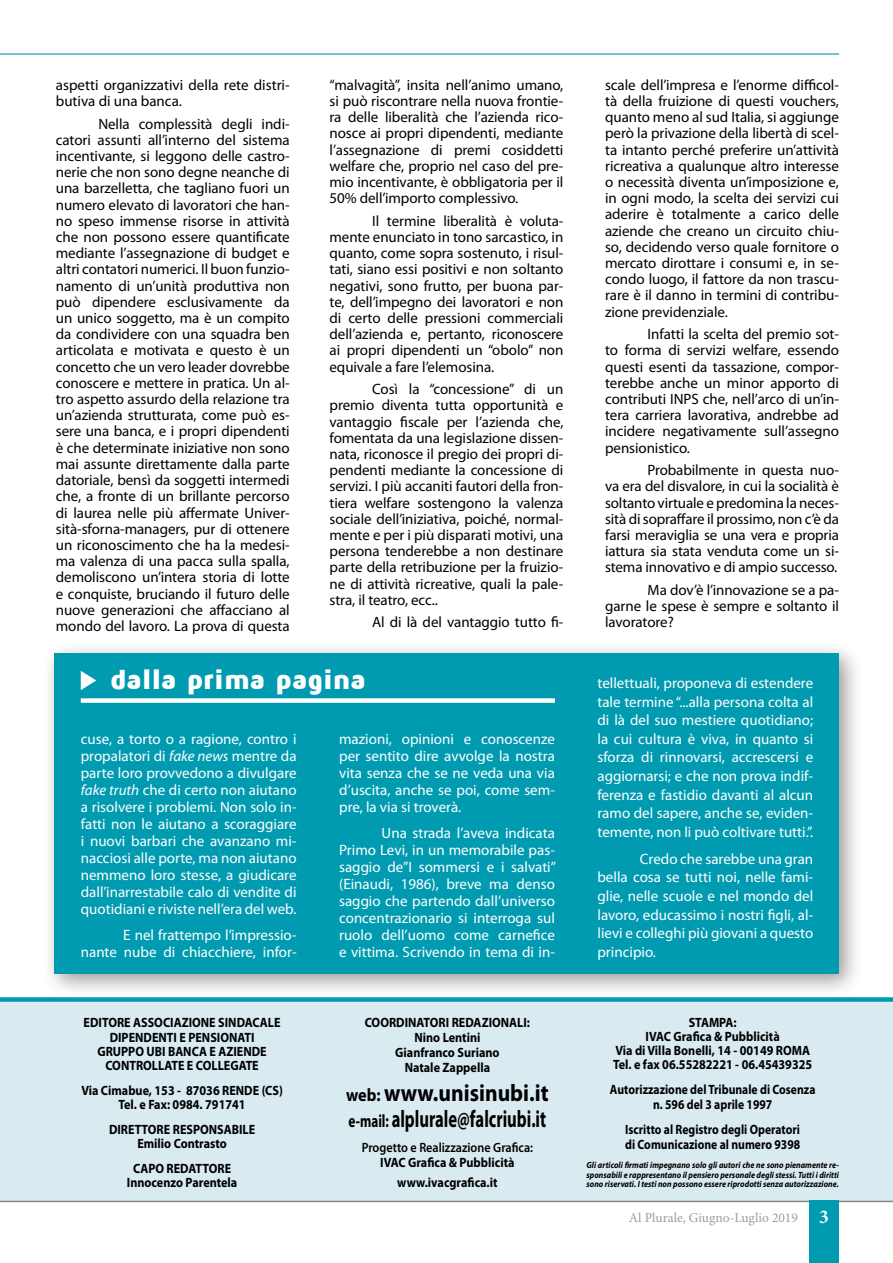
<style>
.page{position:relative;width:893px;height:1263px;background:#fff}
.page>*{position:absolute;margin:0;border:0;box-sizing:border-box;transform-origin:0 0}
.t1{font:900 28.5px "Maven Pro";letter-spacing:-.02em;color:#fff}
.t2{font:700 24px/25.7px "Myriad Pro";color:#000;scale:.9 1}
.t3{font:700 19.5px "Minion Pro";color:#fff}
.t4{font:15px/16.2px "Myriad Pro";letter-spacing:-.005em;color:#000;text-align:justify}
.t5{font:15px/17px "Myriad Pro";color:#fff;text-align:justify}
.t6{font:700 13.5px/14.4px "Myriad Pro";color:#000;text-align:center;scale:.9 1}
.t7{font:700 13.5px/15.5px "Myriad Pro";color:#000;text-align:center;scale:.86 1}
.t8{font:600 13.5px "Myriad Pro";color:#000;scale:.9 1}
.t9{font:13.5px "Minion Pro";color:#9d9d9c}
.t10{font:italic 700 9px/9.4px "Myriad Pro";color:#000;text-align:justify;scale:.9 1}
.s1{font-style:italic}
.s2{font-size:18px}
</style>
<div class="page">
<hr style="left:0;top:53px;width:839px;height:2px;background:#009bb1">
<div style="left:0;top:999px;width:893px;height:202px;background:#d9ebf1"></div>
<hr style="left:0;top:1201px;width:893px;height:1px;background:#878787">
<div style="left:809px;top:1201px;width:30px;height:62px;background:#009bb1"></div>
<div style="left:0;top:997px;width:893px;height:5px;background:#009bb1"></div>
<div style="left:41px;top:641px;width:823px;height:358px;background:#000;opacity:.4"></div>
<div style="left:54px;top:653px;width:785px;height:321px;background:#009bb1"></div>
<div style="left:81px;top:698px;width:474px;height:5px;background:#fff"></div>
<svg style="left:81px;top:671px;width:15px;height:19px"></svg>
<p class="t4" style="left:56px;top:76px;width:235px">aspetti organizzativi della rete distri&shy;butiva di una banca.</p>
<p class="t4" style="left:56px;top:115px;width:235px;text-indent:43px">Nella complessità degli indi&shy;catori assunti all’interno del sistema incentivante, si leggono delle castro&shy;nerie che non sono degne neanche di una barzelletta, che tagliano fuori un numero elevato di lavoratori che han&shy;no speso immense risorse in attività che non possono essere quantificate mediante l’assegnazione di budget e altri contatori numerici. Il buon funzio&shy;namento di un’unità produttiva non può dipendere esclusivamente da un unico soggetto, ma è un compito da condividere con una squadra ben articolata e motivata e questo è un concetto che un vero leader dovrebbe conoscere e mettere in pratica. Un al&shy;tro aspetto assurdo della relazione tra un’azienda strutturata, come può es&shy;sere una banca, e i propri dipendenti è che determinate iniziative non sono mai assunte direttamente dalla parte datoriale, bensì da soggetti intermedi che, a fronte di un brillante percorso di laurea nelle più affermate Univer&shy;sità-sforna-managers, pur di ottenere un riconoscimento che ha la medesi&shy;ma valenza di una pacca sulla spalla, demoliscono un’intera storia di lotte e conquiste, bruciando il futuro delle nuove generazioni che affacciano al mondo del lavoro. La prova di questa</p>
<p class="t4" style="left:330px;top:76px;width:235px">“malvagità”, insita nell’animo umano, si può riscontrare nella nuova frontie&shy;ra delle liberalità che l’azienda rico&shy;nosce ai propri dipendenti, mediante l’assegnazione di premi cosiddetti welfare che, proprio nel caso del pre&shy;mio incentivante, è obbligatoria per il 50% dell’importo complessivo.</p>
<p class="t4" style="left:330px;top:212px;width:235px;text-indent:43px">Il termine liberalità è voluta&shy;mente enunciato in tono sarcastico, in quanto, come sopra sostenuto, i risul&shy;tati, siano essi positivi e non soltanto negativi, sono frutto, per buona par&shy;te, dell’impegno dei lavoratori e non di certo delle pressioni commerciali dell’azienda e, pertanto, riconoscere ai propri dipendenti un “obolo” non equivale a fare l’elemosina.</p>
<p class="t4" style="left:330px;top:381px;width:235px;text-indent:43px">Così la “concessione” di un premio diventa tutta opportunità e vantaggio fiscale per l’azienda che, fomentata da una legislazione dissen&shy;nata, riconosce il pregio dei propri di&shy;pendenti mediante la concessione di servizi. I più accaniti fautori della fron&shy;tiera welfare sostengono la valenza sociale dell’iniziativa, poiché, normal&shy;mente e per i più disparati motivi, una persona tenderebbe a non destinare parte della retribuzione per la fruizio&shy;ne di attività ricreative, quali la pale&shy;stra, il teatro, ecc..</p>
<p class="t4" style="left:372px;top:614px;width:193px">Al di là del vantaggio tutto fi-</p>
<h1 class="t1" style="left:110px;top:664px;width:258px">dalla prima pagina</h1>
<p class="t5" style="left:81px;top:730px;width:217px">cuse, a torto o a ragione, contro i propalatori di <span class="s1">fake news</span> mentre da parte loro provvedono a divulgare <span class="s1">fake truth</span> che di certo non aiutano a risolvere i problemi. Non solo in&shy;fatti non le aiutano a scoraggiare i nuovi barbari che avanzano mi&shy;nacciosi alle porte, ma non aiutano nemmeno loro stesse, a giudicare dall’inarrestabile calo di vendite di quotidiani e riviste nell’era del web.</p>
<p class="t5" style="left:81px;top:926px;width:217px;text-align:right">E nel frattempo l’impressio-<br>nante nube di chiacchiere, infor-</p>
<p class="t6" style="left:84px;top:1015px;width:220px">EDITORE ASSOCIAZIONE SINDACALE<br>DIPENDENTI E PENSIONATI<br>GRUPPO UBI BANCA E AZIENDE<br>CONTROLLATE E COLLEGATE</p>
<p class="t6" style="left:81px;top:1083px;width:225px">Via Cimabue, 153 - 87036 RENDE (CS)<br>Tel. e Fax: 0984. 791741</p>
<p class="t6" style="left:109px;top:1121px;width:164px">DIRETTORE RESPONSABILE<br>Emilio Contrasto</p>
<p class="t6" style="left:127px;top:1160px;width:124px">CAPO REDATTORE<br>Innocenzo Parentela</p>
<p class="t5" style="left:339px;top:730px;width:217px">mazioni, opinioni e conoscenze per sentito dire avvolge la nostra vita senza che se ne veda una via d’uscita, anche se poi, come sem&shy;pre, la via si troverà.</p>
<p class="t5" style="left:339px;top:824px;width:219px;text-indent:43px">Una strada l’aveva indicata Primo Levi, in un memorabile pas&shy;saggio de”I sommersi e i salvati” (Einaudi, 1986), breve ma denso saggio che partendo dall’universo concentrazionario si interroga sul ruolo dell’uomo come carnefice e vittima. Scrivendo in tema di in-</p>
<p class="t6" style="left:365px;top:1014px;width:185px;line-height:15.1px">COORDINATORI REDAZIONALI:<br>Nino Lentini<br>Gianfranco Suriano<br>Natale Zappella</p>
<h2 class="t2" style="left:346px;top:1079px;width:226px"><span class="s2">web:</span> www.unisinubi.it <span class="s2">e-mail:</span> alplurale@falcriubi.it</h2>
<p class="t8" style="left:362px;top:1139px;width:192px">Progetto e Realizzazione Grafica:</p>
<p class="t6" style="left:380px;top:1152px;width:151px;line-height:19.6px">IVAC Grafica &amp; Pubblicità www.ivacgrafica.it</p>
<p class="t4" style="left:605px;top:76px;width:235px">scale dell’impresa e l’enorme difficol&shy;tà della fruizione di questi vouchers, quanto meno al sud Italia, si aggiunge però la privazione della libertà di scel&shy;ta intanto perché preferire un’attività ricreativa a qualunque altro interesse o necessità diventa un’imposizione e, in ogni modo, la scelta dei servizi cui aderire è totalmente a carico delle aziende che creano un circuito chiu&shy;so, decidendo verso quale fornitore o mercato dirottare i consumi e, in se&shy;condo luogo, il fattore da non trascu&shy;rare è il danno in termini di contribu&shy;zione previdenziale.</p>
<p class="t4" style="left:605px;top:326px;width:235px;text-indent:43px">Infatti la scelta del premio sot&shy;to forma di servizi welfare, essendo questi esenti da tassazione, compor&shy;terebbe anche un minor apporto di contributi INPS che, nell’arco di un’in&shy;tera carriera lavorativa, andrebbe ad incidere negativamente sull’assegno pensionistico.</p>
<p class="t4" style="left:605px;top:462px;width:235px;text-indent:43px">Probabilmente in questa nuo&shy;va era del disvalore, in cui la socialità è soltanto virtuale e predomina la neces&shy;sità di sopraffare il prossimo, non c’è da farsi meraviglia se una vera e propria iattura sia stata venduta come un si&shy;stema innovativo e di ampio successo.</p>
<p class="t4" style="left:605px;top:582px;width:235px;text-indent:43px">Ma dov’è l’innovazione se a pa&shy;garne le spese è sempre e soltanto il lavoratore?</p>
<p class="t5" style="left:597px;top:673px;width:217px;line-height:18.6px">tellettuali, proponeva di estendere tale termine “...alla persona colta al di là del suo mestiere quotidiano; la cui cultura è viva, in quanto si sforza di rinnovarsi, accrescersi e aggiornarsi; e che non prova indif&shy;ferenza e fastidio davanti al alcun ramo del sapere, anche se, eviden&shy;temente, non li può coltivare tutti.”.</p>
<p class="t5" style="left:597px;top:849px;width:217px;line-height:18.6px;text-indent:43px">Credo che sarebbe una gran bella cosa se tutti noi, nelle fami&shy;glie, nelle scuole e nel mondo del lavoro, educassimo i nostri figli, al&shy;lievi e colleghi più giovani a questo principio.</p>
<p class="t6" style="left:613px;top:1015px;width:223px;line-height:14px">STAMPA:<br>IVAC Grafica &amp; Pubblicità<br>Via di Villa Bonelli, 14 - 00149 ROMA<br>Tel. e fax 06.55282221 - 06.45439325</p>
<p class="t7" style="left:610px;top:1081px;width:240px">Autorizzazione del Tribunale di Cosenza n. 596 del 3 aprile 1997</p>
<p class="t7" style="left:625px;top:1121px;width:205px;text-align:left">Iscritto al Registro degli Operatori di Comunicazione al numero 9398</p>
<p class="t10" style="left:586px;top:1160px;width:282px">Gli articoli firmati impegnano solo gli autori che ne sono pienamente re&shy;sponsabili e rappresentano il pensiero personale degli stessi. Tutti i diritti sono riservati. I testi non possono essere riprodotti senza autorizzazione.</p>
<p class="t9" style="left:629px;top:1208px;width:171px">Al Plurale, Giugno-Luglio 2019</p>
<h3 class="t3" style="left:819px;top:1203px;width:11px">3</h3>
</div>
